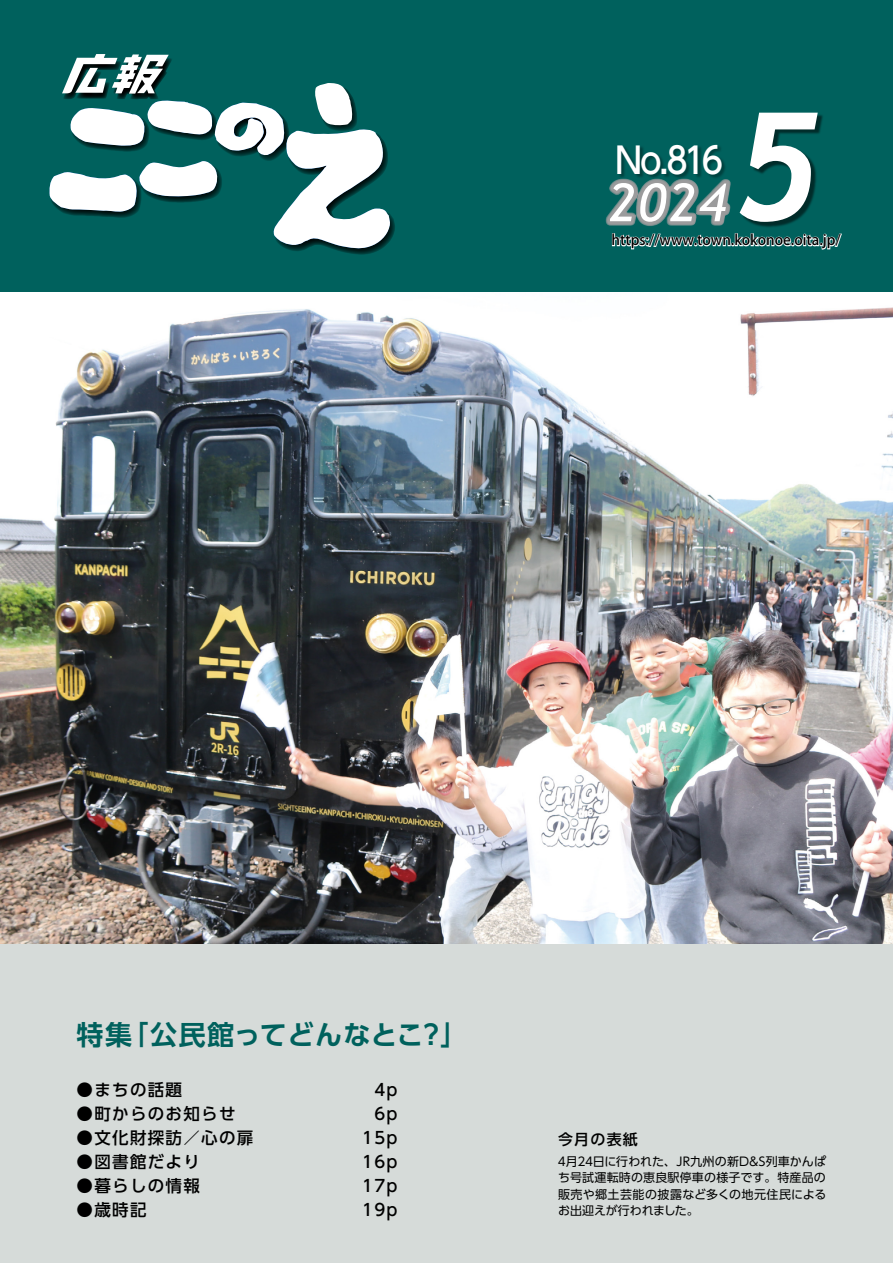
<style>
.page{position:relative;width:893px;height:1263px;background:#fff}
.page>*{position:absolute;margin:0;border:0;box-sizing:border-box;transform-origin:0 0}
.t1{font:italic 700 150px "Trebuchet";color:#fff}
.t2{font:italic 52.5px "Trebuchet MS";color:#fff}
.t3{font:500 36px "UD Shin Go Pro";color:#fff;scale:.9 1}
.t4{font:700 27px "UD Shin Go Pr 6 N De";letter-spacing:.02em;color:#00615d}
.t5{font:500 16.5px "UD Shin Go Pr 6 N";letter-spacing:.08em;color:#000}
.t6{font:500 15px "UD Shin Go Pr 6 N";letter-spacing:.08em;color:#000}
.t7{font:500 14.25px "Koz Go Pr 6 N";color:#000}
.t8{font:12px/16.5px "UD Shin Go Pr 6 N";letter-spacing:.015em;color:#000}
.t9{font:12px "UD Shin Go Pr 6 N";letter-spacing:-.025em;color:#000}
</style>
<div class="page">
<img style="left:0;top:291px;width:893px;height:654px">
<div style="left:0;top:945px;width:893px;height:318px;background:#d6dbd9"></div>
<div style="left:0;top:0;width:893px;height:291px;background:#00615d"></div>
<svg style="left:49px;top:54px;width:346px;height:200px"></svg>
<svg style="left:605px;top:180px;width:237px;height:70px"></svg>
<img style="left:688px;top:115px;width:139px;height:135px">
<img style="left:616px;top:142px;width:113px;height:52px">
<h3 class="t3" style="left:615px;top:131px;width:121px">No.816</h3>
<h2 class="t2" style="left:608px;top:172px;width:119px">2024</h2>
<h1 class="t1" style="left:732px;top:76px;width:89px">5</h1>
<p class="t7" style="left:612px;top:232px;width:231px">https://www.town.kokonoe.oita j p. /</p>
<h3 class="t4" style="left:77px;top:1013px;width:57px">特集</h3>
<h3 class="t4" style="left:122px;top:1013px;width:303px">「公民館ってどんなとこ</h3>
<h3 class="t4" style="left:441px;top:1013px;width:28px">「</h3>
<h3 class="t4" style="left:418px;top:1013px;width:28px">?</h3>
<h3 class="t5" style="left:77px;top:1076px;width:107px">●まちの話題</h3>
<h3 class="t5" style="left:374px;top:1076px;width:25px">4p</h3>
<h3 class="t5" style="left:77px;top:1100px;width:161px">●町からのお知らせ</h3>
<h3 class="t5" style="left:374px;top:1100px;width:25px">6p</h3>
<h3 class="t5" style="left:77px;top:1124px;width:178px">●文化財探訪／心の扉</h3>
<h3 class="t5" style="left:362px;top:1124px;width:37px">15p</h3>
<h3 class="t5" style="left:77px;top:1148px;width:125px">●図書館だより</h3>
<h3 class="t5" style="left:362px;top:1148px;width:37px">16p</h3>
<h3 class="t5" style="left:77px;top:1172px;width:125px">●暮らしの情報</h3>
<h3 class="t5" style="left:362px;top:1172px;width:37px">17p</h3>
<h3 class="t5" style="left:77px;top:1196px;width:71px">●歳時記</h3>
<h3 class="t5" style="left:362px;top:1196px;width:37px">19p</h3>
<p class="t6" style="left:558px;top:1127px;width:81px">今月の表紙</p>
<p class="t8" style="left:756px;top:1153px;width:71px">Ｓ列車かんぱ</p>
<p class="t8" style="left:593px;top:1153px;width:85px">日に行われた、</p>
<p class="t9" style="left:673px;top:1151px;width:78px">ＪＲ九州の新Ｄ</p>
<p class="t8" style="left:566px;top:1153px;width:13px">月</p>
<p class="t8" style="left:575px;top:1153px;width:21px">２４</p>
<p class="t8" style="left:748px;top:1153px;width:13px">＆</p>
<p class="t8" style="left:556px;top:1153px;width:272px">４<br>ち号試運転時の恵良駅停車の様子です。特産品の販売や郷土芸能の披露など多くの地元住民によるお出迎えが行われました。</p>
</div>
